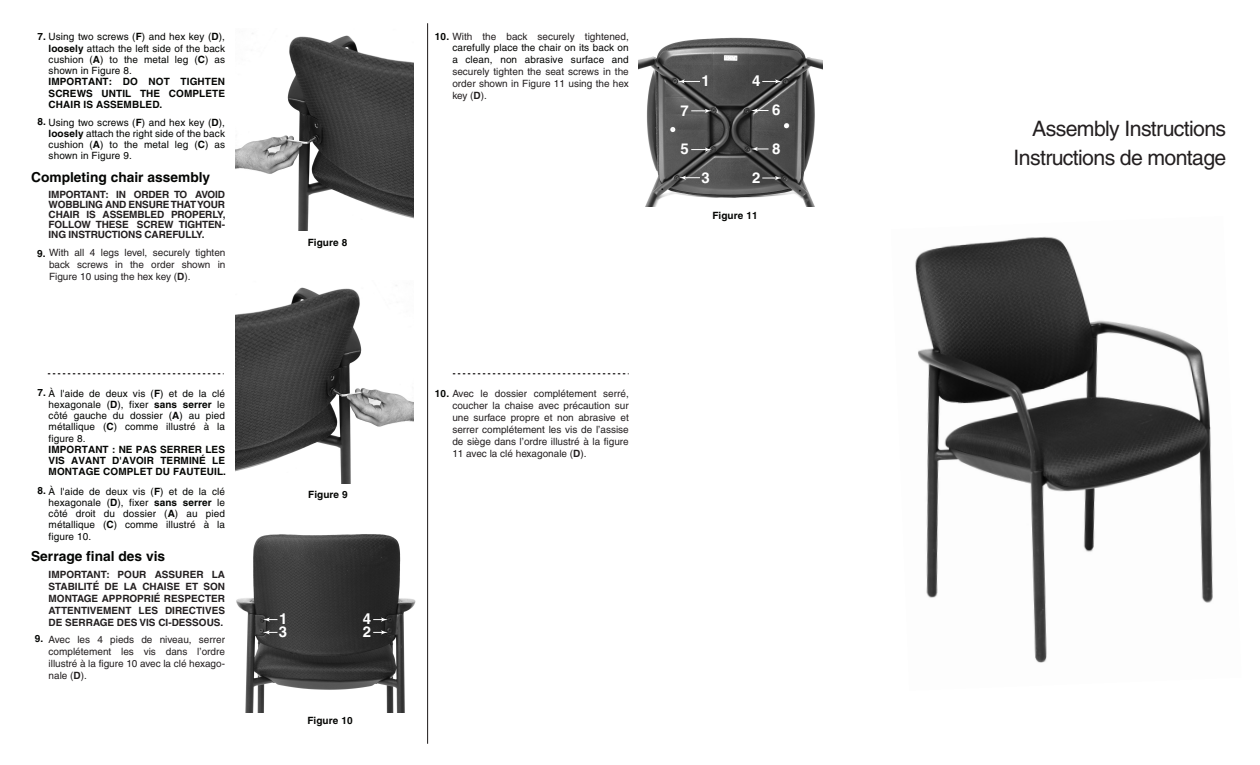
<style>
.page{position:relative;width:1260px;height:765px;background:#fff}
.page>*{position:absolute;margin:0;border:0;box-sizing:border-box;transform-origin:0 0}
.t1{font:21.25px/28.8px "Helvetica";letter-spacing:-.03em;color:#231f20;text-align:right}
.t2{font:700 15px "Helvetica";color:#fff}
.t3{font:700 13.75px "Helvetica";color:#040503}
.t4{font:10px/11.2px "Helvetica";letter-spacing:.01em;color:#040503;text-align:justify}
.t5{font:10px/12px "Helvetica";color:#231f20;text-align:justify}
.t6{font:700 10px/10px "Helvetica";letter-spacing:-.015em;color:#231f20;text-align:justify}
.t7{font:700 10px/11.2px "Helvetica";letter-spacing:.01em;color:#040503;text-align:justify}
.s1{font-weight:700}
.s2{font-weight:700;color:#040503}
.s3{color:#231f20}
</style>
<div class="page">
<img style="left:639px;top:37px;width:184px;height:170px">
<img style="left:236px;top:534px;width:180px;height:179px">
<img style="left:236px;top:33px;width:177px;height:198px">
<img style="left:236px;top:285px;width:177px;height:198px">
<img style="left:915px;top:236px;width:298px;height:427px">
<hr style="left:427px;top:23px;width:1px;height:721px;background:#231f20">
<svg style="left:48px;top:373px;width:176px;height:1px"></svg>
<svg style="left:453px;top:373px;width:176px;height:1px"></svg>
<svg style="left:263px;top:618px;width:15px;height:4px"></svg>
<svg style="left:373px;top:618px;width:15px;height:4px"></svg>
<svg style="left:373px;top:630px;width:15px;height:4px"></svg>
<svg style="left:263px;top:630px;width:15px;height:4px"></svg>
<svg style="left:691px;top:109px;width:21px;height:4px"></svg>
<svg style="left:691px;top:148px;width:21px;height:4px"></svg>
<svg style="left:678px;top:79px;width:22px;height:5px"></svg>
<svg style="left:679px;top:176px;width:21px;height:4px"></svg>
<svg style="left:762px;top:79px;width:20px;height:5px"></svg>
<svg style="left:751px;top:108px;width:18px;height:5px"></svg>
<svg style="left:751px;top:147px;width:18px;height:4px"></svg>
<svg style="left:762px;top:176px;width:20px;height:4px"></svg>
<p class="t4" style="left:49px;top:31px;width:178px;text-indent:-11px"><span class="s1">7.</span> Using two screws (<span class="s1">F</span>) and hex key (<span class="s1">D</span>), <span class="s1">loosely</span> attach the left side of the back cushion (<span class="s1">A</span>) to the metal leg (<span class="s1">C</span>) as shown in Figure 8.</p>
<p class="t7" style="left:49px;top:76px;width:178px">IMPORTANT: DO NOT TIGHTEN SCREWS UNTIL THE COMPLETE CHAIR IS ASSEMBLED.</p>
<p class="t4" style="left:49px;top:117px;width:178px;text-indent:-11px"><span class="s1">8.</span> Using two screws (<span class="s1">F</span>) and hex key (<span class="s1">D</span>), <span class="s1">loosely</span> attach the right side of the back cushion (<span class="s1">A</span>) to the metal leg (<span class="s1">C</span>) as shown in Figure 9.</p>
<p class="t6" style="left:49px;top:190px;width:178px">IMPORTANT: IN ORDER TO AVOID WOBBLING AND ENSURE THAT YOUR CHAIR IS ASSEMBLED PROPERLY, FOLLOW THESE SCREW TIGHTEN-ING INSTRUCTIONS CAREFULLY.</p>
<p class="t5" style="left:37px;top:247px;width:190px"><span class="s2">9.</span> With all 4 legs level, securely tighten</p>
<h3 class="t3" style="left:31px;top:169px;width:181px">Completing chair assembly</h3>
<p class="t5" style="left:49px;top:259px;width:178px">back screws in the order shown in<br>Figure 10 using the hex key (<span class="s1">D</span>).</p>
<p class="t4" style="left:49px;top:387px;width:178px;text-indent:-11px"><span class="s1">7.</span> À l'aide de deux vis (<span class="s1">F</span>) et de la clé hexagonale (<span class="s1">D</span>), fixer <span class="s1">sans serrer</span> le côté gauche du dossier (<span class="s1">A</span>) au pied métallique (<span class="s1">C</span>) comme illustré à la figure 8.</p>
<p class="t7" style="left:49px;top:444px;width:179px">IMPORTANT : NE PAS SERRER LES VIS AVANT D'AVOIR TERMINÉ LE MONTAGE COMPLET DU FAUTEUIL.</p>
<p class="t4" style="left:49px;top:486px;width:178px;text-indent:-11px"><span class="s1">8.</span> À l'aide de deux vis (<span class="s1">F</span>) et de la clé hexagonale (<span class="s1">D</span>), fixer <span class="s1">sans serrer</span> le côté droit du dossier (<span class="s1">A</span>) au pied métallique (<span class="s1">C</span>) comme illustré à la figure 10.</p>
<h3 class="t3" style="left:31px;top:548px;width:136px">Serrage final des vis</h3>
<p class="t6" style="left:49px;top:568px;width:178px;line-height:12px">IMPORTANT: POUR ASSURER LA STABILITÉ DE LA CHAISE ET SON MONTAGE APPROPRIÉ RESPECTER ATTENTIVEMENT LES DIRECTIVES DE SERRAGE DES VIS CI-DESSOUS.</p>
<p class="t7" style="left:35px;top:633px;width:10px">9.</p>
<p class="t5" style="left:49px;top:633px;width:178px">Avec les 4 pieds de niveau, serrer complétement les vis dans l’ordre illustré à la figure 10 avec la clé hexago&shy;nale (<span class="s1">D</span>).</p>
<p class="t7" style="left:308px;top:237px;width:41px">Figure 8</p>
<p class="t7" style="left:308px;top:489px;width:41px">Figure 9</p>
<h2 class="t2" style="left:279px;top:610px;width:10px">1</h2>
<h2 class="t2" style="left:279px;top:623px;width:10px">3</h2>
<h2 class="t2" style="left:363px;top:610px;width:10px">4</h2>
<h2 class="t2" style="left:363px;top:622px;width:10px">2</h2>
<p class="t7" style="left:307px;top:715px;width:47px">Figure 10</p>
<p class="t4" style="left:452px;top:31px;width:178px;text-indent:-18px"><span class="s1">10.</span> <span class="s3">With the back securely tightened, </span>carefully place the chair on its back on a clean, non abrasive surface and</p>
<p class="t5" style="left:452px;top:65px;width:178px">securely tighten the seat screws in the order shown in Figure 11 using the hex key (<span class="s1">D</span>).</p>
<h2 class="t2" style="left:680px;top:101px;width:10px">7</h2>
<h2 class="t2" style="left:680px;top:140px;width:10px">5</h2>
<h2 class="t2" style="left:702px;top:72px;width:10px">1</h2>
<h2 class="t2" style="left:702px;top:168px;width:10px">3</h2>
<h2 class="t2" style="left:752px;top:72px;width:10px">4</h2>
<h2 class="t2" style="left:752px;top:168px;width:10px">2</h2>
<p class="t7" style="left:712px;top:210px;width:47px">Figure 11</p>
<h2 class="t2" style="left:772px;top:101px;width:10px">6</h2>
<h2 class="t2" style="left:772px;top:139px;width:10px">8</h2>
<p class="t5" style="left:452px;top:388px;width:178px;text-indent:-18px"><span class="s2">10.</span> Avec le dossier complétement serré, coucher la chaise avec précaution sur une surface propre et non abrasive et serrer complétement les vis de l’assise de siège dans l’ordre illustré à la figure 11 avec la clé hexagonale (<span class="s1">D</span>).</p>
<h1 class="t1" style="left:1014px;top:114px;width:214px">Assembly Instructions<br>Instructions de montage</h1>
</div>
